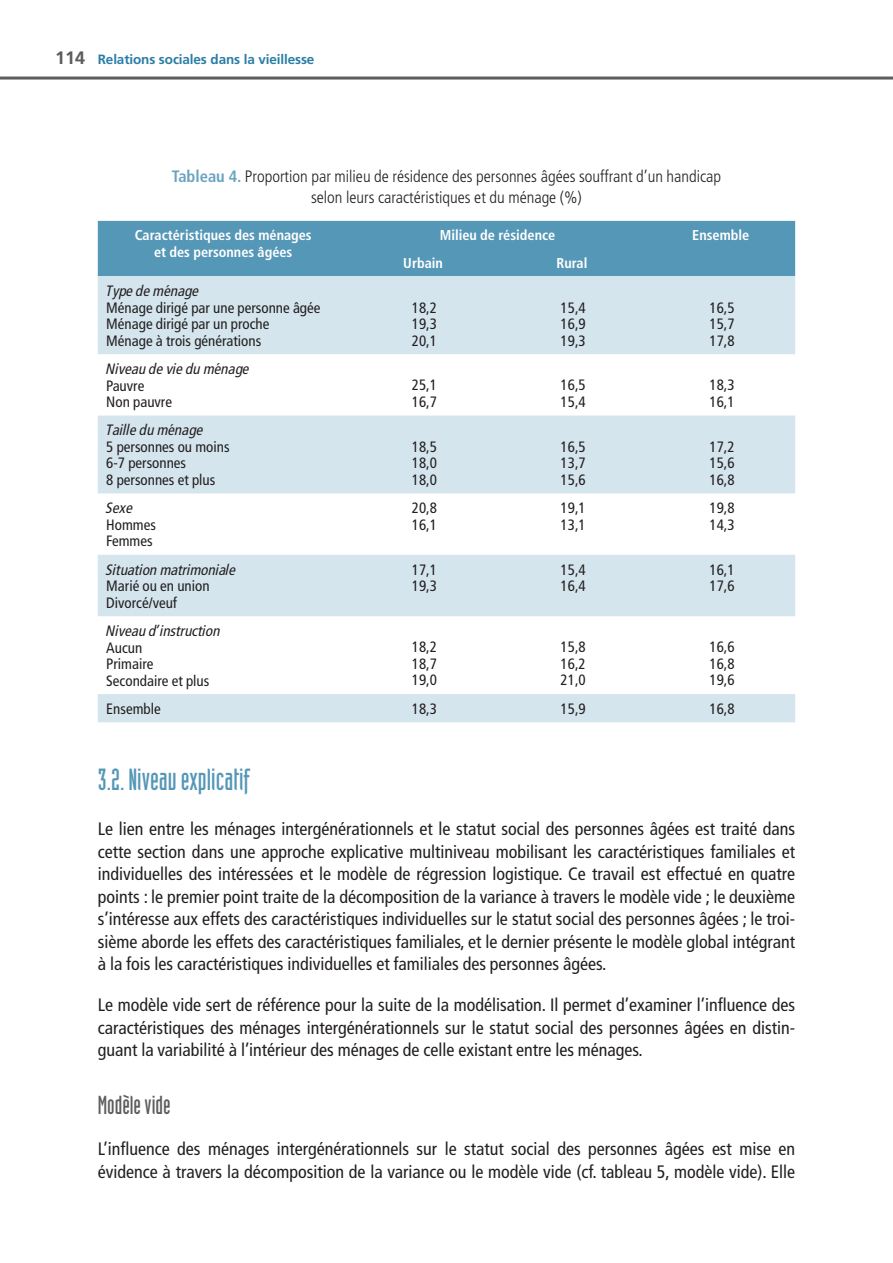
<style>
.page{position:relative;width:893px;height:1263px;background:#fff}
.page>*{position:absolute;margin:0;border:0;box-sizing:border-box;transform-origin:0 0}
.T2{font:30px "Industria Solid";color:#5597b7}
.T3{font:25.5px "Industria Solid";color:#5d5d5d}
.Texte_courant{font:condensed 18px/22.5px "Frutiger LT Std";color:#231f20;text-align:justify}
.Tab_Fig_Titre{font:300 condensed 16.5px/21px "Frutiger LT Std";color:#231f20;text-align:center}
.Tab_Texte_Fàg{font:condensed 15px "Frutiger LT Std";color:#231f20}
.Tab_Texte{font:condensed 15px "Frutiger LT Std";color:#231f20}
.Tab_Texte_Fàg-2{font:italic condensed 15px "Frutiger LT Std";color:#231f20}
.Tab_Tétière{font:700 condensed 14.25px "Frutiger LT Std";color:#fff}
.t1{font:700 13.5px "Frutiger LT Std";letter-spacing:-.01em;color:#2a7da6}
.s1{font-size:18px;color:#5d5d5d}
.s2{font-weight:700;color:#6aa4c0}
</style>
<div class="page">
<hr style="left:0;top:77px;width:893px;height:3px;background:#5d5d5d">
<div style="left:98px;top:221px;width:697px;height:55px;background:#5597b7"></div>
<svg style="left:98px;top:276px;width:697px;height:446px;fill:#d4e5ed"></svg>
<p class="t1" style="left:55px;top:51px;width:261px"><span class="s1">114</span> Relations sociales dans la vieillesse</p>
<p class="Tab_Fig_Titre" style="left:172px;top:166px;width:551px"><span class="s2">Tableau 4.</span> Proportion par milieu de résidence des personnes âgées souffrant d’un handicap selon leurs caractéristiques et du ménage (%)</p>
<p class="Tab_Tétière" style="left:135px;top:227px;width:179px">Caractéristiques des ménages</p>
<p class="Tab_Tétière" style="left:154px;top:243px;width:140px">et des personnes âgées</p>
<p class="Tab_Tétière" style="left:440px;top:227px;width:117px">Milieu de résidence</p>
<p class="Tab_Tétière" style="left:692px;top:227px;width:59px">Ensemble</p>
<p class="Tab_Tétière" style="left:403px;top:254px;width:41px">Urbain</p>
<p class="Tab_Tétière" style="left:556px;top:254px;width:33px">Rural</p>
<p class="Tab_Texte_Fàg-2" style="left:106px;top:282px;width:94px">Type de ménage</p>
<p class="Tab_Texte_Fàg" style="left:106px;top:299px;width:216px">Ménage dirigé par une personne âgée</p>
<p class="Tab_Texte_Fàg" style="left:106px;top:315px;width:165px">Ménage dirigé par un proche</p>
<p class="Tab_Texte_Fàg" style="left:106px;top:332px;width:156px">Ménage à trois générations</p>
<p class="Tab_Texte_Fàg-2" style="left:106px;top:360px;width:144px">Niveau de vie du ménage</p>
<p class="Tab_Texte_Fàg" style="left:106px;top:377px;width:40px">Pauvre</p>
<p class="Tab_Texte_Fàg" style="left:106px;top:393px;width:67px">Non pauvre</p>
<p class="Tab_Texte_Fàg-2" style="left:106px;top:421px;width:98px">Taille du ménage</p>
<p class="Tab_Texte_Fàg" style="left:106px;top:438px;width:125px">5 personnes ou moins</p>
<p class="Tab_Texte_Fàg" style="left:106px;top:454px;width:81px">6-7 personnes</p>
<p class="Tab_Texte_Fàg" style="left:106px;top:471px;width:111px">8 personnes et plus</p>
<p class="Tab_Texte_Fàg-2" style="left:106px;top:499px;width:28px">Sexe</p>
<p class="Tab_Texte_Fàg" style="left:106px;top:516px;width:51px">Hommes</p>
<p class="Tab_Texte_Fàg" style="left:106px;top:532px;width:48px">Femmes</p>
<p class="Tab_Texte_Fàg-2" style="left:106px;top:561px;width:131px">Situation matrimoniale</p>
<p class="Tab_Texte_Fàg" style="left:106px;top:577px;width:105px">Marié ou en union</p>
<p class="Tab_Texte_Fàg" style="left:106px;top:594px;width:72px">Divorcé/veuf</p>
<p class="Tab_Texte_Fàg-2" style="left:106px;top:622px;width:116px">Niveau d’instruction</p>
<p class="Tab_Texte_Fàg" style="left:106px;top:639px;width:38px">Aucun</p>
<p class="Tab_Texte_Fàg" style="left:106px;top:655px;width:49px">Primaire</p>
<p class="Tab_Texte_Fàg" style="left:106px;top:672px;width:105px">Secondaire et plus</p>
<p class="Tab_Texte" style="left:412px;top:299px;width:27px">18,2</p>
<p class="Tab_Texte" style="left:412px;top:315px;width:27px">19,3</p>
<p class="Tab_Texte" style="left:412px;top:332px;width:27px">20,1</p>
<p class="Tab_Texte" style="left:412px;top:376px;width:27px">25,1</p>
<p class="Tab_Texte" style="left:412px;top:393px;width:27px">16,7</p>
<p class="Tab_Texte" style="left:412px;top:438px;width:27px">18,5</p>
<p class="Tab_Texte" style="left:412px;top:454px;width:27px">18,0</p>
<p class="Tab_Texte" style="left:412px;top:471px;width:27px">18,0</p>
<p class="Tab_Texte" style="left:412px;top:499px;width:27px">20,8</p>
<p class="Tab_Texte" style="left:412px;top:516px;width:27px">16,1</p>
<p class="Tab_Texte" style="left:412px;top:561px;width:27px">17,1</p>
<p class="Tab_Texte" style="left:412px;top:577px;width:27px">19,3</p>
<p class="Tab_Texte" style="left:412px;top:638px;width:27px">18,2</p>
<p class="Tab_Texte" style="left:412px;top:655px;width:27px">18,7</p>
<p class="Tab_Texte" style="left:412px;top:671px;width:27px">19,0</p>
<p class="Tab_Texte" style="left:561px;top:299px;width:27px">15,4</p>
<p class="Tab_Texte" style="left:561px;top:315px;width:27px">16,9</p>
<p class="Tab_Texte" style="left:561px;top:332px;width:27px">19,3</p>
<p class="Tab_Texte" style="left:561px;top:376px;width:27px">16,5</p>
<p class="Tab_Texte" style="left:561px;top:393px;width:27px">15,4</p>
<p class="Tab_Texte" style="left:561px;top:438px;width:27px">16,5</p>
<p class="Tab_Texte" style="left:561px;top:454px;width:27px">13,7</p>
<p class="Tab_Texte" style="left:561px;top:471px;width:27px">15,6</p>
<p class="Tab_Texte" style="left:561px;top:499px;width:27px">19,1</p>
<p class="Tab_Texte" style="left:561px;top:516px;width:27px">13,1</p>
<p class="Tab_Texte" style="left:561px;top:561px;width:27px">15,4</p>
<p class="Tab_Texte" style="left:561px;top:577px;width:27px">16,4</p>
<p class="Tab_Texte" style="left:561px;top:638px;width:27px">15,8</p>
<p class="Tab_Texte" style="left:561px;top:655px;width:27px">16,2</p>
<p class="Tab_Texte" style="left:561px;top:671px;width:27px">21,0</p>
<p class="Tab_Texte" style="left:709px;top:299px;width:27px">16,5</p>
<p class="Tab_Texte" style="left:709px;top:315px;width:27px">15,7</p>
<p class="Tab_Texte" style="left:709px;top:332px;width:27px">17,8</p>
<p class="Tab_Texte" style="left:709px;top:376px;width:27px">18,3</p>
<p class="Tab_Texte" style="left:709px;top:393px;width:27px">16,1</p>
<p class="Tab_Texte" style="left:709px;top:438px;width:27px">17,2</p>
<p class="Tab_Texte" style="left:709px;top:454px;width:27px">15,6</p>
<p class="Tab_Texte" style="left:709px;top:471px;width:27px">16,8</p>
<p class="Tab_Texte" style="left:709px;top:499px;width:27px">19,8</p>
<p class="Tab_Texte" style="left:709px;top:516px;width:27px">14,3</p>
<p class="Tab_Texte" style="left:709px;top:561px;width:27px">16,1</p>
<p class="Tab_Texte" style="left:709px;top:577px;width:27px">17,6</p>
<p class="Tab_Texte" style="left:709px;top:638px;width:27px">16,6</p>
<p class="Tab_Texte" style="left:709px;top:655px;width:27px">16,8</p>
<p class="Tab_Texte" style="left:709px;top:671px;width:27px">19,6</p>
<p class="Tab_Texte_Fàg" style="left:106px;top:700px;width:56px">Ensemble</p>
<p class="Tab_Texte" style="left:412px;top:700px;width:27px">18,3</p>
<p class="Tab_Texte" style="left:561px;top:700px;width:27px">15,9</p>
<p class="Tab_Texte" style="left:709px;top:700px;width:27px">16,8</p>
<p class="T2" style="left:98px;top:763px;width:153px">3.2. Niveau explicatif</p>
<p class="Texte_courant" style="left:98px;top:818px;width:699px">Le lien entre les ménages intergénérationnels et le statut social des personnes âgées est traité dans cette section dans une approche explicative multiniveau mobilisant les caractéristiques familiales et individuelles des intéressées et le modèle de régression logistique. Ce travail est effectué en quatre points : le premier point traite de la décomposition de la variance à travers le modèle vide ; le deuxième s’intéresse aux effets des caractéristiques individuelles sur le statut social des personnes âgées ; le troi&shy;sième aborde les effets des caractéristiques familiales, et le dernier présente le modèle global intégrant à la fois les caractéristiques individuelles et familiales des personnes âgées.</p>
<p class="Texte_courant" style="left:98px;top:994px;width:699px">Le modèle vide sert de référence pour la suite de la modélisation. Il permet d’examiner l’influence des caractéristiques des ménages intergénérationnels sur le statut social des personnes âgées en distin&shy;guant la variabilité à l’intérieur des ménages de celle existant entre les ménages.</p>
<p class="T3" style="left:98px;top:1091px;width:74px">Modèle vide</p>
<p class="Texte_courant" style="left:98px;top:1138px;width:699px">L’influence des ménages intergénérationnels sur le statut social des personnes âgées est mise en évidence à travers la décomposition de la variance ou le modèle vide (cf. tableau 5, modèle vide). Elle</p>
</div>
